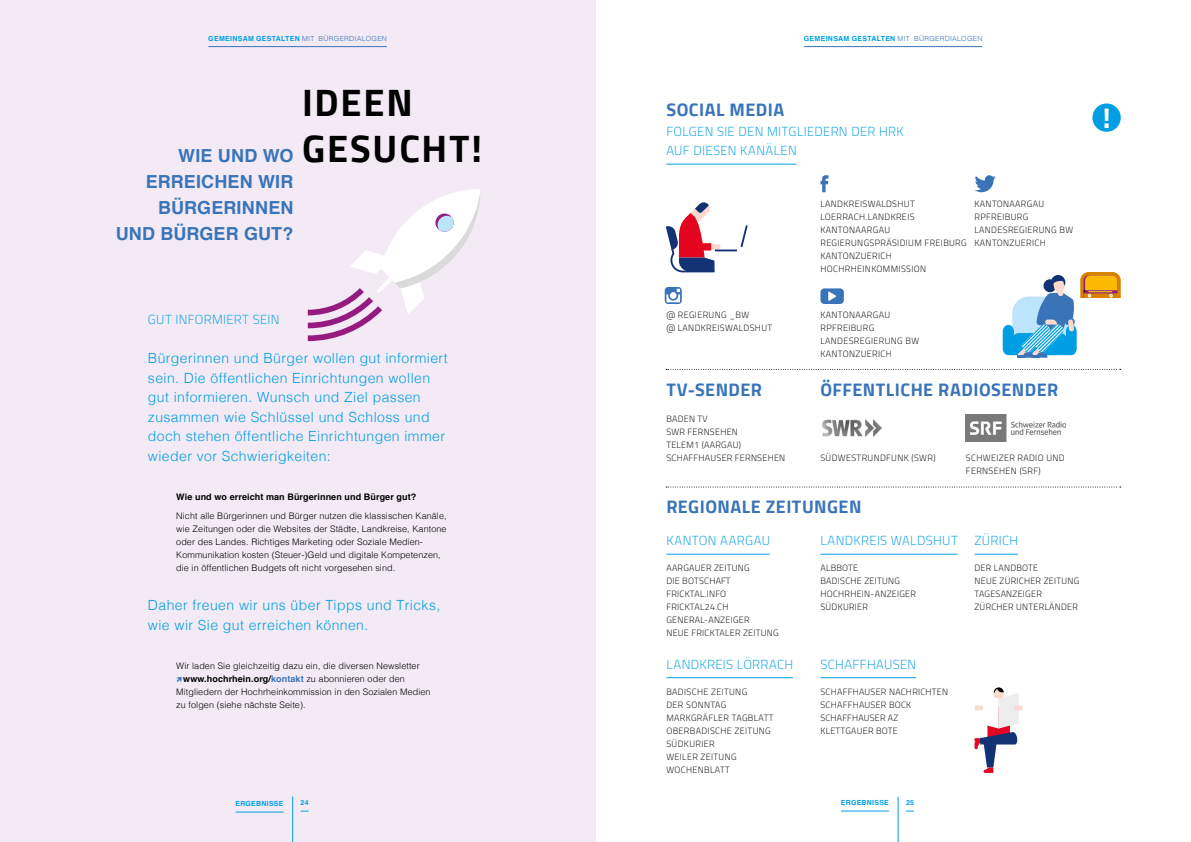
<style>
.page{position:relative;width:1191px;height:842px;background:#fff}
.page>*{position:absolute;margin:0;border:0;box-sizing:border-box;transform-origin:0 0}
.t1{font:700 38px/45.5px "Cairo";letter-spacing:.05em;color:#000}
.t2{font:700 18px "Cairo";letter-spacing:.025em;color:#3974b9}
.t3{font:700 18px/26px "Helvetica";letter-spacing:.01em;color:#3974b9;text-align:right}
.t4{font:300 14px/19.5px "Helvetica";letter-spacing:.03em;color:#009fe3}
.t5{font:300 13px/19.5px "Cairo";letter-spacing:.02em;color:#009fe3}
.t6{font:300 9px/13px "Cairo";letter-spacing:.035em;color:#000}
.t7{font:300 9px/13px "Helvetica";letter-spacing:.01em;color:#000}
.t8{font:700 9px "Helvetica";letter-spacing:.01em;color:#000}
.t9{font:700 7px "Helvetica";letter-spacing:.04em;color:#009fe3}
.s1{font-weight:300;color:#3974b9}
.s2{font-weight:700}
.s3{font-weight:700;color:#3974b9}
</style>
<div class="page">
<div style="left:0;top:0;width:595px;height:842px;background:#f3eaf5"></div>
<hr style="left:897px;top:797px;width:1px;height:45px;background:#009fe3">
<hr style="left:292px;top:797px;width:1px;height:45px;background:#009fe3">
<hr style="left:804px;top:46px;width:178px;height:1px;background:#3974b9">
<hr style="left:208px;top:46px;width:179px;height:1px;background:#3974b9">
<hr style="left:841px;top:811px;width:48px;height:1px;background:#009fe3">
<hr style="left:236px;top:812px;width:47px;height:1px;background:#009fe3">
<svg style="left:308px;top:189px;width:172px;height:152px"></svg>
<hr style="left:666px;top:164px;width:130px;height:1px;background:#009fe3">
<hr style="left:666px;top:554px;width:103px;height:1px;background:#009fe3">
<hr style="left:666px;top:677px;width:127px;height:1px;background:#009fe3">
<hr style="left:820px;top:554px;width:137px;height:1px;background:#009fe3">
<hr style="left:820px;top:677px;width:96px;height:1px;background:#009fe3">
<hr style="left:974px;top:554px;width:43px;height:1px;background:#009fe3">
<svg style="left:666px;top:487px;width:454px;height:1px"></svg>
<svg style="left:666px;top:369px;width:454px;height:1px"></svg>
<img style="left:966px;top:415px;width:99px;height:26px">
<img style="left:822px;top:419px;width:59px;height:18px">
<svg style="left:820px;top:288px;width:24px;height:16px"></svg>
<svg style="left:975px;top:175px;width:20px;height:17px"></svg>
<svg style="left:820px;top:175px;width:8px;height:17px"></svg>
<svg style="left:664px;top:287px;width:17px;height:17px"></svg>
<svg style="left:665px;top:202px;width:83px;height:71px"></svg>
<svg style="left:1002px;top:272px;width:118px;height:86px"></svg>
<div style="left:1092px;top:103px;width:28px;height:29px;background:#009fe3;border-radius:50%"></div>
<svg style="left:1104px;top:109px;width:4px;height:19px"></svg>
<svg style="left:974px;top:687px;width:48px;height:86px"></svg>
<p class="t9" style="left:208px;top:33px;width:180px">GEMEINSAM GESTALTEN <span class="s1">MIT BÜRGERDIALOGEN</span></p>
<p class="t9" style="left:804px;top:33px;width:180px">GEMEINSAM GESTALTEN <span class="s1">MIT BÜRGERDIALOGEN</span></p>
<h2 class="t3" style="left:116px;top:143px;width:179px">WIE UND WO<br>ERREICHEN WIR<br>BÜRGERINNEN<br>UND BÜRGER GUT?</h2>
<h1 class="t1" style="left:302px;top:81px;width:182px">IDEEN<br>GESUCHT!</h1>
<h3 class="t5" style="left:148px;top:310px;width:133px">GUT INFORMIERT SEIN</h3>
<p class="t4" style="left:148px;top:348px;width:301px">Bürgerinnen und Bürger wollen gut informiert sein. Die öffentlichen Einrichtungen wollen gut informieren. Wunsch und Ziel passen zusammen wie Schlüssel und Schloss und doch stehen öffentliche Einrichtungen immer wieder vor Schwierigkeiten:</p>
<p class="t8" style="left:176px;top:489px;width:241px">Wie und wo erreicht man Bürgerinnen und Bürger gut?</p>
<p class="t7" style="left:176px;top:509px;width:272px">Nicht alle Bürgerinnen und Bürger nutzen die klassischen Kanäle, wie Zeitungen oder die Websites der Städte, Landkreise, Kantone oder des Landes. Richtiges Marketing oder Soziale Medien-Kommunikation kosten (Steuer-)Geld und digitale Kompetenzen, die in öffentlichen Budgets oft nicht vorgesehen sind.</p>
<h3 class="t4" style="left:148px;top:595px;width:294px">Daher freuen wir uns über Tipps und Tricks, wie wir Sie gut erreichen können.</h3>
<p class="t7" style="left:176px;top:659px;width:245px">Wir laden Sie gleichzeitig dazu ein, die diversen Newsletter</p>
<p class="t7" style="left:183px;top:672px;width:223px"><span class="s2">www.hochrhein.org/</span><span class="s3">kontakt</span> zu abonnieren oder den</p>
<p class="t7" style="left:176px;top:685px;width:256px">Mitgliedern der Hochrheinkommission in den Sozialen Medien</p>
<p class="t7" style="left:176px;top:698px;width:131px">zu folgen (siehe nächste Seite).</p>
<h2 class="t2" style="left:666px;top:100px;width:119px">SOCIAL MEDIA</h2>
<h3 class="t5" style="left:666px;top:121px;width:239px">FOLGEN SIE DEN MITGLIEDERN DER HRK<br>AUF DIESEN KANÄLEN</h3>
<p class="t6" style="left:666px;top:308px;width:107px">@ REGIERUNG _BW<br>@ LANDKREISWALDSHUT</p>
<h2 class="t2" style="left:666px;top:379px;width:97px">TV-SENDER</h2>
<p class="t6" style="left:666px;top:412px;width:120px">BADEN TV<br>SWR FERNSEHEN<br>TELEM1 (AARGAU)<br>SCHAFFHAUSER FERNSEHEN</p>
<p class="t6" style="left:820px;top:198px;width:148px">LANDKREISWALDSHUT<br>LOERRACH.LANDKREIS<br>KANTONAARGAU<br>REGIERUNGSPRÄSIDIUM FREIBURG<br>KANTONZUERICH<br>HOCHRHEINKOMMISSION</p>
<p class="t6" style="left:974px;top:198px;width:100px">KANTONAARGAU<br>RPFREIBURG<br>LANDESREGIERUNG BW<br>KANTONZUERICH</p>
<p class="t6" style="left:820px;top:308px;width:100px">KANTONAARGAU<br>RPFREIBURG<br>LANDESREGIERUNG BW<br>KANTONZUERICH</p>
<h2 class="t2" style="left:820px;top:379px;width:239px">ÖFFENTLICHE RADIOSENDER</h2>
<p class="t6" style="left:820px;top:451px;width:117px">SÜDWESTRUNDFUNK (SWR)</p>
<p class="t6" style="left:966px;top:451px;width:100px">SCHWEIZER RADIO UND<br>FERNSEHEN (SRF)</p>
<h2 class="t2" style="left:666px;top:496px;width:197px">REGIONALE ZEITUNGEN</h2>
<h3 class="t5" style="left:666px;top:531px;width:105px">KANTON AARGAU</h3>
<p class="t6" style="left:666px;top:562px;width:114px">AARGAUER ZEITUNG<br>DIE BOTSCHAFT<br>FRICKTAL.INFO<br>FRICKTAL24.CH<br>GENERAL-ANZEIGER<br>NEUE FRICKTALER ZEITUNG</p>
<h3 class="t5" style="left:666px;top:654px;width:128px">LANDKREIS LÖRRACH</h3>
<p class="t6" style="left:666px;top:685px;width:109px">BADISCHE ZEITUNG<br>DER SONNTAG<br>MARKGRÄFLER TAGBLATT<br>OBERBADISCHE ZEITUNG<br>SÜDKURIER<br>WEILER ZEITUNG<br>WOCHENBLATT</p>
<h3 class="t5" style="left:820px;top:531px;width:139px">LANDKREIS WALDSHUT</h3>
<p class="t6" style="left:820px;top:562px;width:97px">ALBBOTE<br>BADISCHE ZEITUNG<br>HOCHRHEIN-ANZEIGER<br>SÜDKURIER</p>
<h3 class="t5" style="left:820px;top:654px;width:97px">SCHAFFHAUSEN</h3>
<p class="t6" style="left:820px;top:685px;width:129px">SCHAFFHAUSER NACHRICHTEN<br>SCHAFFHAUSER BOCK<br>SCHAFFHAUSER AZ<br>KLETTGAUER BOTE</p>
<h3 class="t5" style="left:974px;top:531px;width:45px">ZÜRICH</h3>
<p class="t6" style="left:974px;top:562px;width:106px">DER LANDBOTE<br>NEUE ZÜRICHER ZEITUNG<br>TAGESANZEIGER<br>ZÜRCHER UNTERLÄNDER</p>
<p class="t9" style="left:235px;top:798px;width:49px">ERGEBNISSE</p>
<p class="t9" style="left:841px;top:797px;width:49px">ERGEBNISSE</p>
<p class="t9" style="left:300px;top:797px;width:10px">24</p>
<p class="t9" style="left:906px;top:797px;width:10px">25</p>
</div>
